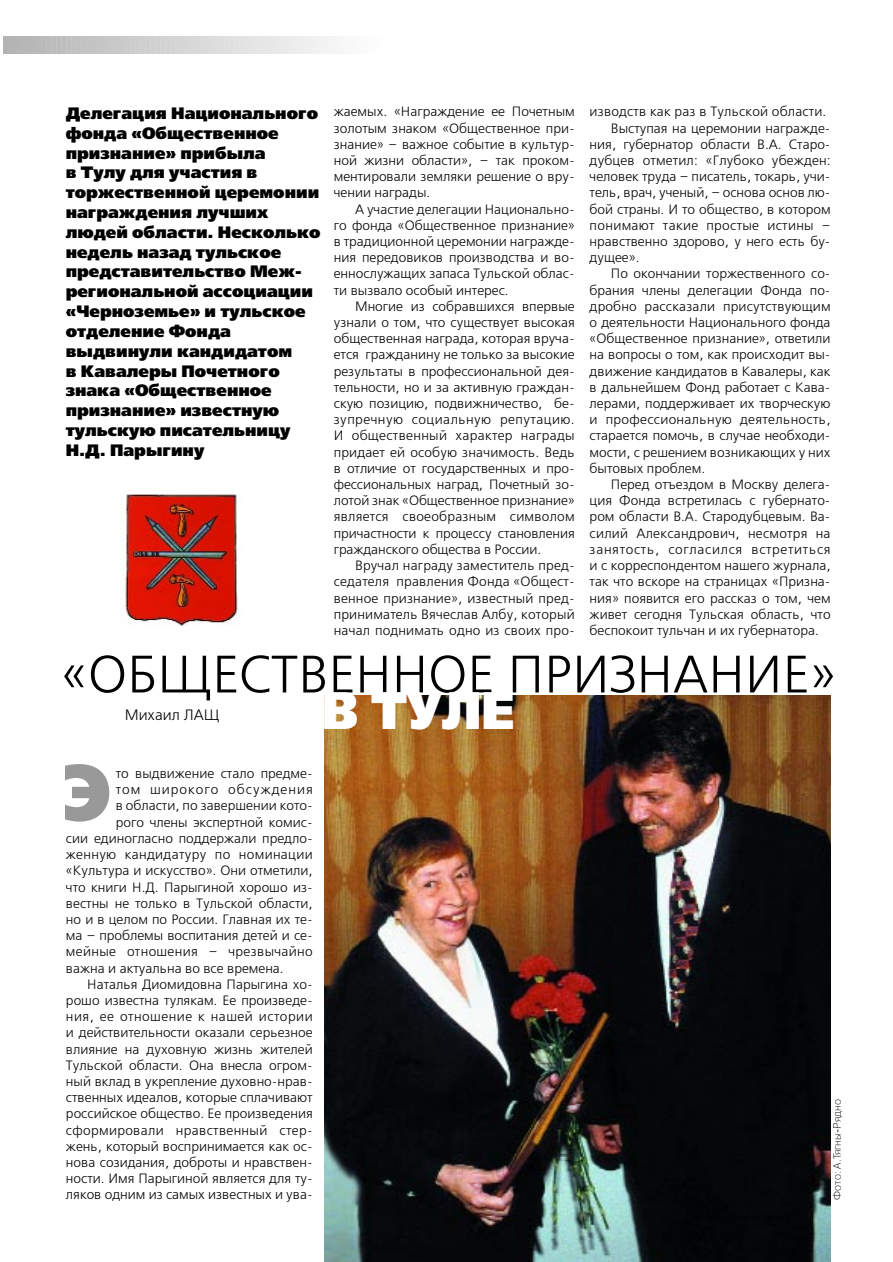
<style>
.page{position:relative;width:893px;height:1262px;background:#fff}
.page>*{position:absolute;margin:0;border:0;box-sizing:border-box;transform-origin:0 0}
.t1{font:79.5px "Free Set Black C";color:#999;scale:.9 1}
.t2{font:52.5px "Free Set C";color:#000}
.t3{font:52.5px "Free Set Black C";color:#fff;scale:.9 1}
.t4{font:16.5px/19.8px "Free Set Black C";color:#000}
.t5{font:15px "Free Set C";color:#000}
.t6{font:13.5px/16.2px "Free Set C";color:#000;text-align:justify}
.t7{font:13.5px "Free Set C";letter-spacing:.025em;color:#000}
.t8{font:13.5px "Free Set C";letter-spacing:.05em;color:#000}
.t9{font:13.5px "Free Set C";letter-spacing:.02em;color:#000}
.t10{font:13.5px "Free Set C";letter-spacing:.035em;color:#000}
.t11{font:13.5px "Free Set C";letter-spacing:.075em;color:#000}
.t12{font:10.5px "Pragmatica Light C";color:#000}
</style>
<div class="page">
<img style="left:324px;top:696px;width:506px;height:565px">
<svg style="left:4px;top:36px;width:329px;height:17px;background:#d3d3d3"></svg>
<img style="left:121px;top:494px;width:120px;height:132px">
<p class="t4" style="left:66px;top:104px;width:256px">Делегация Национального фонда «Общественное признание» прибыла<br>в Тулу для участия в торжественной церемонии награждения лучших людей области. Несколько недель назад тульское представительство Меж&shy;региональной ассоциации «Черноземье» и тульское отделение Фонда выдвинули кандидатом<br>в Кавалеры Почетного знака «Общественное признание» известную тульскую писательницу<br>Н.Д. Парыгину</p>
<p class="t6" style="left:334px;top:104px;width:242px">жаемых. «Награждение ее Почетным золотым знаком «Общественное при&shy;знание» – важное событие в культур&shy;ной жизни области», – так проком&shy;ментировали земляки решение о вру&shy;чении награды.</p>
<p class="t6" style="left:334px;top:201px;width:242px;text-indent:21px">А участие делегации Национально&shy;го фонда «Общественное признание» в традиционной церемонии награжде&shy;ния передовиков производства и во&shy;еннослужащих запаса Тульской облас&shy;ти вызвало особый интерес.</p>
<p class="t6" style="left:334px;top:299px;width:242px;text-indent:21px">Многие из собравшихся впервые узнали о том, что существует высокая общественная награда, которая вруча&shy;ется гражданину не только за высокие результаты в профессиональной дея&shy;тельности, но и за активную граждан&shy;скую позицию, подвижничество, бе&shy;зупречную социальную репутацию.<br>И общественный характер награды придает ей особую значимость. Ведь в отличие от государственных и про&shy;фессиональных наград, Почетный зо&shy;лотой знак «Общественное признание» является своеобразным символом причастности к процессу становления гражданского общества в России.</p>
<p class="t6" style="left:334px;top:558px;width:242px;text-indent:21px">Вручал награду заместитель пред&shy;седателя правления Фонда «Общест&shy;венное признание», известный пред&shy;приниматель Вячеслав Албу, который начал поднимать одно из своих про-</p>
<p class="t6" style="left:589px;top:104px;width:238px">изводств как раз в Тульской области.</p>
<p class="t6" style="left:611px;top:120px;width:221px">Выступая на церемонии награжде-</p>
<p class="t6" style="left:589px;top:137px;width:242px">ния, губернатор области В.А. Старо-</p>
<p class="t6" style="left:589px;top:153px;width:242px">дубцев отметил: «Глубоко убежден:</p>
<p class="t6" style="left:589px;top:169px;width:242px">человек труда – писатель, токарь, учи-</p>
<p class="t6" style="left:589px;top:185px;width:242px">тель, врач, ученый, – основа основ лю-</p>
<p class="t6" style="left:589px;top:201px;width:242px">бой страны. И то общество, в котором</p>
<p class="t7" style="left:589px;top:219px;width:242px">понимают такие простые истины –</p>
<p class="t6" style="left:589px;top:234px;width:242px">нравственно здорово, у него есть бу-</p>
<p class="t6" style="left:589px;top:250px;width:51px">дущее».</p>
<p class="t6" style="left:611px;top:266px;width:221px">По окончании торжественного со-</p>
<p class="t6" style="left:589px;top:282px;width:242px">брания члены делегации Фонда по-</p>
<p class="t6" style="left:589px;top:299px;width:242px">дробно рассказали присутствующим</p>
<p class="t6" style="left:589px;top:315px;width:242px">о деятельности Национального фонда</p>
<p class="t6" style="left:589px;top:331px;width:242px">«Общественное признание», ответили</p>
<p class="t6" style="left:589px;top:347px;width:242px">на вопросы о том, как происходит вы-</p>
<p class="t6" style="left:589px;top:363px;width:242px">движение кандидатов в Кавалеры, как</p>
<p class="t6" style="left:589px;top:380px;width:242px">в дальнейшем Фонд работает с Кава-</p>
<p class="t6" style="left:589px;top:396px;width:242px">лерами, поддерживает их творческую</p>
<p class="t7" style="left:589px;top:413px;width:242px">и профессиональную деятельность,</p>
<p class="t6" style="left:589px;top:428px;width:242px">старается помочь, в случае необходи-</p>
<p class="t6" style="left:589px;top:444px;width:242px">мости, с решением возникающих у них</p>
<p class="t6" style="left:589px;top:461px;width:117px">бытовых проблем.</p>
<p class="t6" style="left:611px;top:477px;width:221px">Перед отъездом в Москву делега-</p>
<p class="t6" style="left:589px;top:493px;width:242px">ция Фонда встретилась с губернато-</p>
<p class="t6" style="left:589px;top:509px;width:242px">ром области В.А. Стародубцевым. Ва-</p>
<p class="t9" style="left:589px;top:527px;width:242px">силий Александрович, несмотря на</p>
<p class="t8" style="left:589px;top:543px;width:242px">занятость, согласился встретиться</p>
<p class="t6" style="left:589px;top:558px;width:242px">и с корреспондентом нашего журнала,</p>
<p class="t6" style="left:589px;top:574px;width:242px">так что вскоре на страницах «Призна-</p>
<p class="t6" style="left:589px;top:590px;width:242px">ния» появится его рассказ о том, чем</p>
<p class="t6" style="left:589px;top:606px;width:242px">живет сегодня Тульская область, что</p>
<p class="t6" style="left:589px;top:623px;width:231px">беспокоит тульчан и их губернатора.</p>
<h2 class="t2" style="left:61px;top:651px;width:776px">«ОБЩЕСТВЕННОЕ ПРИЗНАНИЕ»</h2>
<h2 class="t3" style="left:322px;top:687px;width:216px">В ТУЛЕ</h2>
<p class="t5" style="left:125px;top:707px;width:96px">Михаил ЛАЩ</p>
<h1 class="t1" style="left:63px;top:757px;width:55px">Э</h1>
<p class="t6" style="left:116px;top:766px;width:198px">то выдвижение стало предме-</p>
<p class="t11" style="left:116px;top:783px;width:198px">том широкого обсуждения</p>
<p class="t6" style="left:116px;top:798px;width:198px">в области, по завершении кото-</p>
<p class="t6" style="left:116px;top:814px;width:198px">рого члены экспертной комис-</p>
<p class="t6" style="left:66px;top:830px;width:248px">сии единогласно поддержали предло-</p>
<p class="t7" style="left:66px;top:848px;width:248px">женную кандидатуру по номинации</p>
<p class="t6" style="left:66px;top:863px;width:248px">«Культура и искусство». Они отметили,</p>
<p class="t6" style="left:66px;top:879px;width:248px">что книги Н.Д. Парыгиной хорошо из-</p>
<p class="t6" style="left:66px;top:895px;width:248px">вестны не только в Тульской области,</p>
<p class="t6" style="left:66px;top:911px;width:248px">но и в целом по России. Главная их те-</p>
<p class="t6" style="left:66px;top:928px;width:248px">ма – проблемы воспитания детей и се-</p>
<p class="t7" style="left:66px;top:945px;width:248px">мейные отношения – чрезвычайно</p>
<p class="t6" style="left:66px;top:960px;width:219px">важна и актуальна во все времена.</p>
<p class="t6" style="left:87px;top:976px;width:227px">Наталья Диомидовна Парыгина хо-</p>
<p class="t6" style="left:66px;top:992px;width:248px">рошо известна тулякам. Ее произведе-</p>
<p class="t10" style="left:66px;top:1010px;width:248px">ния, ее отношение к нашей истории</p>
<p class="t6" style="left:66px;top:1025px;width:248px">и действительности оказали серьезное</p>
<p class="t6" style="left:66px;top:1041px;width:248px">влияние на духовную жизнь жителей</p>
<p class="t6" style="left:66px;top:1057px;width:248px">Тульской области. Она внесла огром-</p>
<p class="t6" style="left:66px;top:1073px;width:248px">ный вклад в укрепление духовно-нрав-</p>
<p class="t6" style="left:66px;top:1090px;width:248px">ственных идеалов, которые сплачивают</p>
<p class="t6" style="left:66px;top:1106px;width:248px">российское общество. Ее произведения</p>
<p class="t7" style="left:66px;top:1123px;width:248px">сформировали нравственный стер-</p>
<p class="t6" style="left:66px;top:1138px;width:248px">жень, который воспринимается как ос-</p>
<p class="t6" style="left:66px;top:1154px;width:248px">нова созидания, доброты и нравствен-</p>
<p class="t6" style="left:66px;top:1171px;width:248px">ности. Имя Парыгиной является для ту-</p>
<p class="t6" style="left:66px;top:1187px;width:248px">ляков одним из самых известных и ува-</p>
<p class="t12" style="left:833px;top:1199px;width:102px;rotate:-90deg">Фото: А.Тягны-Рядно</p>
</div>
